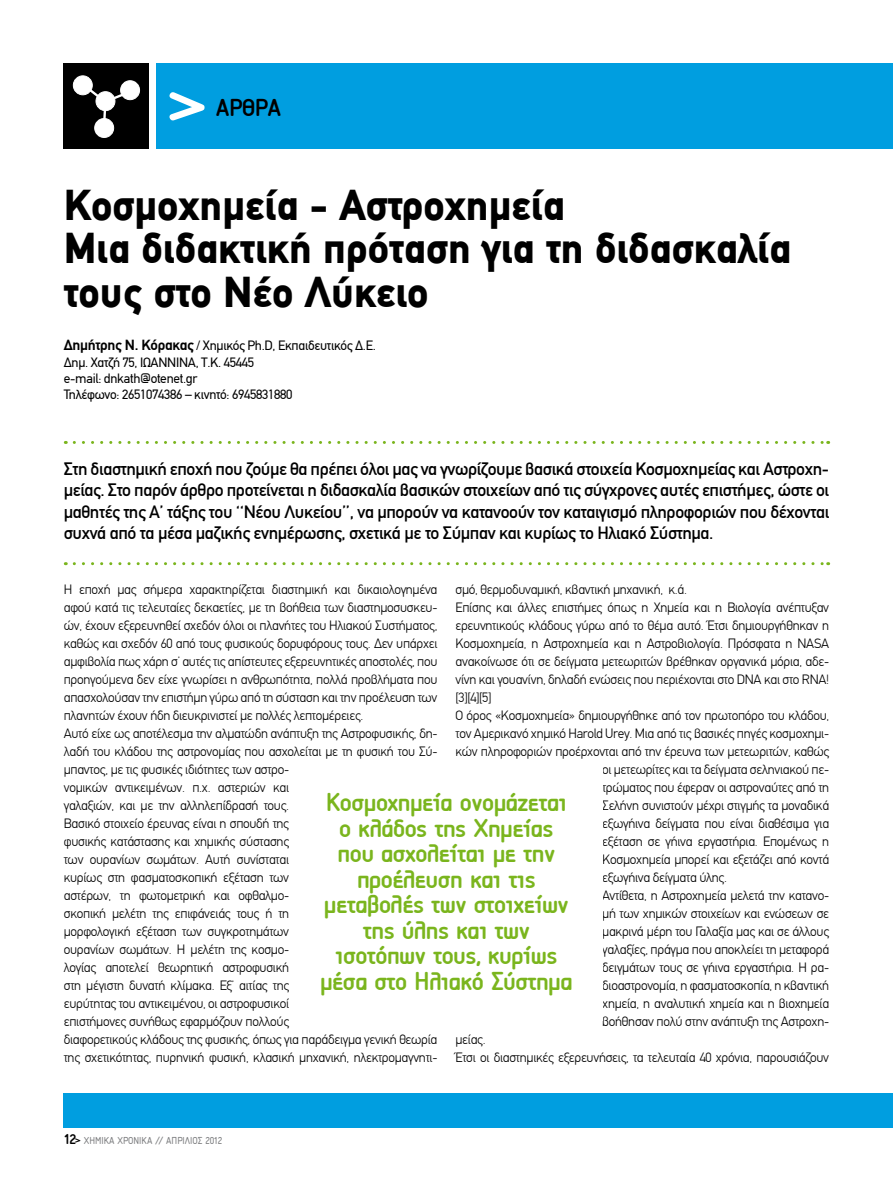
<style>
.page{position:relative;width:893px;height:1191px;background:#fff}
.page>*{position:absolute;margin:0;border:0;box-sizing:border-box;transform-origin:0 0}
.t1{font:700 70.5px "PF Isotext";color:#fff}
.t2{font:900 43.5px/43.5px "PF Din Text";color:#000}
.t3{font:700 27px/25.5px "PF Isotext";letter-spacing:-.02em;color:#7ab51d;text-align:center}
.t4{font:700 25.5px "PF Isotext";letter-spacing:-.02em;color:#000}
.t5{font:500 18px/21.6px "PF Din Text";letter-spacing:-.02em;color:#000;text-align:justify}
.t6{font:300 13.5px/18px "PF Din Text";letter-spacing:-.02em;color:#000}
.t7{font:13.5px/16.2px "PF Din Text";letter-spacing:-.02em;color:#000}
.t8{font:10.5px "PF Isotext";color:#7b7c7e}
.s1{font-weight:700;font-size:15px}
.s2{font-weight:700;font-size:15px;color:#000}
.s3{font-weight:700;color:#000}
</style>
<div class="page">
<svg style="left:74px;top:441px;width:755px;height:3px"></svg>
<svg style="left:74px;top:562px;width:755px;height:3px"></svg>
<div style="left:64px;top:64px;width:85px;height:85px;background:#000"></div>
<div style="left:156px;top:64px;width:737px;height:85px;background:#009ee0"></div>
<div style="left:73px;top:76px;width:19px;height:19px;background:#fff;border-radius:50%"></div>
<div style="left:73px;top:76px;width:19px;height:19px;border:1px solid #fff;border-radius:50%"></div>
<div style="left:95px;top:118px;width:19px;height:19px;background:#fff;border-radius:50%"></div>
<div style="left:95px;top:118px;width:19px;height:20px;border:1px solid #fff;border-radius:50%"></div>
<div style="left:121px;top:81px;width:19px;height:19px;background:#fff;border-radius:50%"></div>
<div style="left:121px;top:81px;width:19px;height:19px;border:1px solid #fff;border-radius:50%"></div>
<svg style="left:84px;top:85px;width:52px;height:41px"></svg>
<div style="left:64px;top:1093px;width:829px;height:34px;background:#009ee0"></div>
<h1 class="t1" style="left:167px;top:70px;width:41px">&gt;</h1>
<h3 class="t4" style="left:216px;top:95px;width:67px">ΑΡΘΡΑ</h3>
<h2 class="t2" style="left:64px;top:182px;width:729px">Κοσμοχημεία - Αστροχημεία<br>Μια διδακτική πρόταση για τη διδασκαλία τους στο Νέο Λύκειο</h2>
<p class="t7" style="left:64px;top:338px;width:314px"><span class="s1">Δημήτρης Ν. Κόρακας</span> / Χημικός Ph.D, Εκπαιδευτικός Δ.Ε.<br>Δημ. Χατζή 75, ΙΩΑΝΝΙΝΑ, Τ.Κ. 45445<br>e-mail: dnkath@otenet.gr<br>Τηλέφωνο: 2651074386 – κινητό: 6945831880</p>
<p class="t5" style="left:64px;top:458px;width:767px">Στη διαστημική εποχή που ζούμε θα πρέπει όλοι μας να γνωρίζουμε βασικά στοιχεία Κοσμοχημείας και Αστροχη&shy;μείας. Στο παρόν άρθρο προτείνεται η διδασκαλία βασικών στοιχείων από τις σύγχρονες αυτές επιστήμες, ώστε οι μαθητές της Α’ τάξης του ‘‘Νέου Λυκείου’’, να μπορούν να κατανοούν τον καταιγισμό πληροφοριών που δέχονται συχνά από τα μέσα μαζικής ενημέρωσης, σχετικά με το Σύμπαν και κυρίως το Ηλιακό Σύστημα.</p>
<p class="t6" style="left:64px;top:580px;width:375px">Η εποχή μας σήμερα χαρακτηρίζεται διαστημική και δικαιολογημένα αφού κατά τις τελευταίες δεκαετίες, με τη βοήθεια των διαστημοσυσκευ&shy;ών, έχουν εξερευνηθεί σχεδόν όλοι οι πλανήτες του Ηλιακού Συστήματος, καθώς και σχεδόν 60 από τους φυσικούς δορυφόρους τους. Δεν υπάρχει αμφιβολία πως χάρη σ’ αυτές τις απίστευτες εξερευνητικές αποστολές, που προηγούμενα δεν είχε γνωρίσει η ανθρωπότητα, πολλά προβλήματα που απασχολούσαν την επιστήμη γύρω από τη σύσταση και την προέλευση των πλανητών έχουν ήδη διευκρινιστεί με πολλές λεπτομέρειες.<br>Αυτό είχε ως αποτέλεσμα την αλματώδη ανάπτυξη της Αστροφυσικής, δη&shy;λαδή του κλάδου της αστρονομίας που ασχολείται με τη φυσική του Σύ&shy;μπαντος, με τις φυσικές ιδιότητες των αστρο-<br>νομικών αντικειμένων. π.χ. αστεριών και<br>γαλαξιών, και με την αλληλεπίδρασή τους.<br>Βασικό στοιχείο έρευνας είναι η σπουδή της<br>φυσικής κατάστασης και χημικής σύστασης<br>των ουρανίων σωμάτων. Αυτή συνίσταται<br>κυρίως στη φασματοσκοπική εξέταση των<br>αστέρων, τη φωτομετρική και οφθαλμο-<br>σκοπική μελέτη της επιφάνειάς τους ή τη<br>μορφολογική εξέταση των συγκροτημάτων<br>ουρανίων σωμάτων. Η μελέτη της κοσμο-<br>λογίας αποτελεί θεωρητική αστροφυσική<br>στη μέγιστη δυνατή κλίμακα. Εξ’ αιτίας της<br>ευρύτητας του αντικειμένου, οι αστροφυσικοί<br>επιστήμονες συνήθως εφαρμόζουν πολλούς<br>διαφορετικούς κλάδους της φυσικής, όπως για παράδειγμα γενική θεωρία της σχετικότητας, πυρηνική φυσική, κλασική μηχανική, ηλεκτρομαγνητι-</p>
<p class="t6" style="left:455px;top:580px;width:233px">σμό, θερμοδυναμική, κβαντική μηχανική, κ.ά.</p>
<p class="t6" style="left:455px;top:598px;width:375px">Επίσης και άλλες επιστήμες όπως η Χημεία και η Βιολογία ανέπτυξαν</p>
<p class="t6" style="left:455px;top:616px;width:375px">ερευνητικούς κλάδους γύρω από το θέμα αυτό. Έτσι δημιουργήθηκαν η</p>
<p class="t6" style="left:455px;top:634px;width:375px">Κοσμοχημεία, η Αστροχημεία και η Αστροβιολογία. Πρόσφατα η NASA</p>
<p class="t6" style="left:455px;top:652px;width:375px">ανακοίνωσε ότι σε δείγματα μετεωριτών βρέθηκαν οργανικά μόρια, αδε-</p>
<p class="t6" style="left:455px;top:670px;width:375px">νίνη και γουανίνη, δηλαδή ενώσεις που περιέχονται στο DNA και στο RNA!</p>
<p class="t6" style="left:455px;top:688px;width:37px">[3][4][5]</p>
<p class="t6" style="left:455px;top:706px;width:375px">Ο όρος «Κοσμοχημεία» δημιουργήθηκε από τον πρωτοπόρο του κλάδου,</p>
<p class="t6" style="left:455px;top:724px;width:375px">τον Αμερικανό χημικό Harold Urey. Μια από τις βασικές πηγές κοσμοχημι-</p>
<p class="t6" style="left:455px;top:742px;width:375px">κών πληροφοριών προέρχονται από την έρευνα των μετεωριτών, καθώς</p>
<p class="t6" style="left:602px;top:760px;width:228px">οι μετεωρίτες και τα δείγματα σεληνιακού πε-</p>
<p class="t6" style="left:602px;top:778px;width:228px">τρώματος που έφεραν οι αστροναύτες από τη</p>
<p class="t6" style="left:602px;top:796px;width:228px">Σελήνη συνιστούν μέχρι στιγμής τα μοναδικά</p>
<p class="t6" style="left:602px;top:814px;width:228px">εξωγήινα δείγματα που είναι διαθέσιμα για</p>
<p class="t6" style="left:602px;top:832px;width:228px">εξέταση σε γήινα εργαστήρια. Επομένως η</p>
<p class="t6" style="left:602px;top:850px;width:228px">Κοσμοχημεία μπορεί και εξετάζει από κοντά</p>
<p class="t6" style="left:602px;top:868px;width:126px">εξωγήινα δείγματα ύλης.</p>
<p class="t6" style="left:602px;top:886px;width:228px">Αντίθετα, η Αστροχημεία μελετά την κατανο-</p>
<p class="t6" style="left:602px;top:904px;width:228px">μή των χημικών στοιχείων και ενώσεων σε</p>
<p class="t6" style="left:602px;top:922px;width:228px">μακρινά μέρη του Γαλαξία μας και σε άλλους</p>
<p class="t6" style="left:602px;top:940px;width:228px">γαλαξίες, πράγμα που αποκλείει τη μεταφορά</p>
<p class="t6" style="left:602px;top:958px;width:228px">δειγμάτων τους σε γήινα εργαστήρια. Η ρα-</p>
<p class="t6" style="left:602px;top:976px;width:228px">διοαστρονομία, η φασματοσκοπία, η κβαντική</p>
<p class="t6" style="left:602px;top:994px;width:228px">χημεία, η αναλυτική χημεία και η βιοχημεία</p>
<p class="t6" style="left:602px;top:1012px;width:228px">βοήθησαν πολύ στην ανάπτυξη της Αστροχη-</p>
<p class="t6" style="left:455px;top:1030px;width:32px">μείας.</p>
<p class="t6" style="left:455px;top:1048px;width:375px">Έτσι οι διαστημικές εξερευνήσεις, τα τελευταία 40 χρόνια, παρουσιάζουν</p>
<h3 class="t3" style="left:320px;top:789px;width:254px">Κοσμοχημεία ονομάζεται ο κλάδος της Χημείας που ασχολείται με την προέλευση και τις μεταβολές των στοιχείων της ύλης και των ισοτόπων τους, κυρίως μέσα στο Ηλιακό Σύστημα</h3>
<p class="t8" style="left:64px;top:1134px;width:160px"><span class="s2">12</span><span class="s3">&gt;</span> ΧΗΜΙΚΑ ΧΡΟΝΙΚΑ // ΑΠΡΙΛΙΟΣ 2012</p>
</div>
